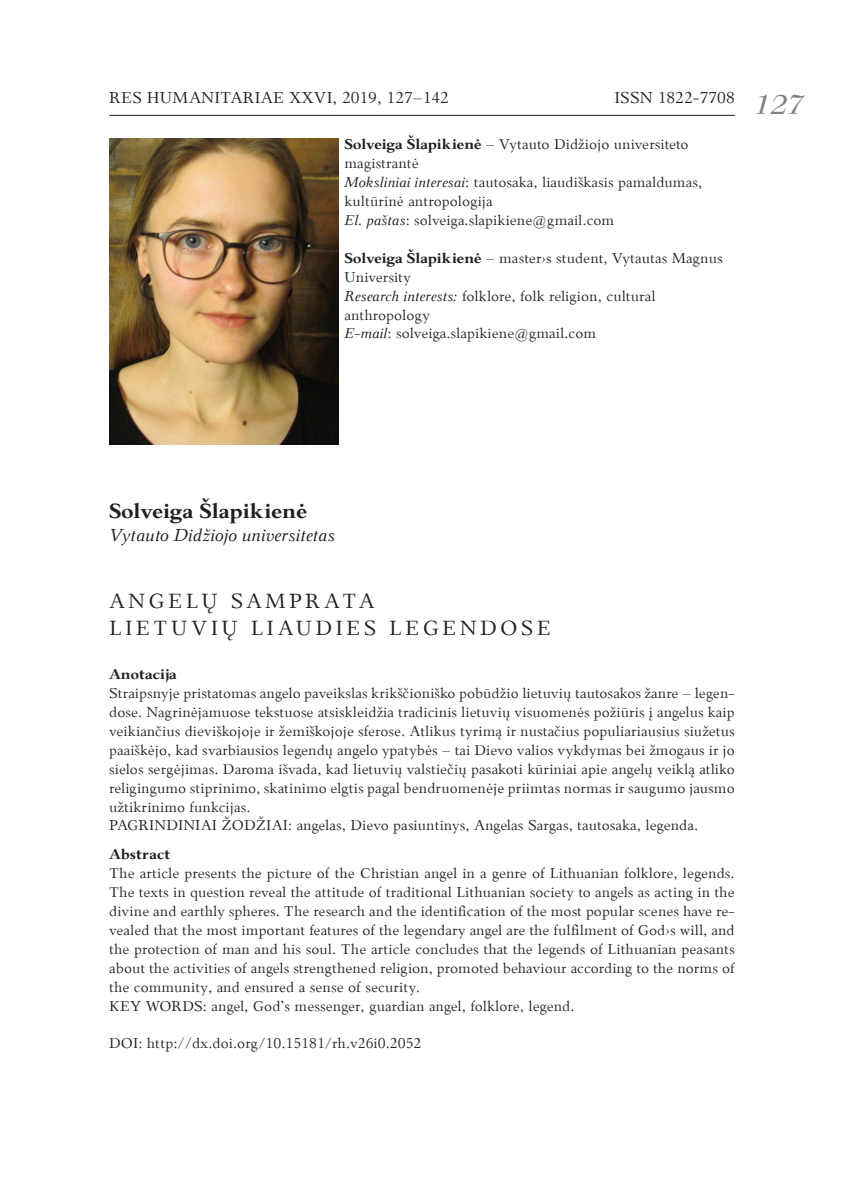
<style>
.page{position:relative;width:844px;height:1191px;background:#fff}
.page>*{position:absolute;margin:0;border:0;box-sizing:border-box;transform-origin:0 0}
.t1{font:italic 700 28px "Bernhard Modern BT";color:#808285}
.t2{font:22.75px/27.3px "Palemonas";letter-spacing:.14em;color:#231f20}
.t3{font:700 22.75px "Palemonas";color:#231f20}
.t4{font:italic 19.25px "Palemonas";color:#231f20}
.t5{font:17.5px "Palemonas";color:#231f20}
.t6{font:15.75px/18.9px "Palemonas";color:#231f20}
.t7{font:700 15.75px "Palemonas";color:#231f20}
.s1{font-weight:700}
.s2{font-style:italic}
</style>
<div class="page">
<hr style="left:109px;top:115px;width:625px;height:1px;background:#231f20">
<img style="left:109px;top:139px;width:229px;height:306px">
<p class="t5" style="left:109px;top:83px;width:341px">RES HUMANITARIAE XXVI, 2019, 127–142</p>
<p class="t5" style="left:614px;top:83px;width:122px">ISSN 1822-7708</p>
<p class="t6" style="left:344px;top:134px;width:359px"><span class="s1">Solveiga Šlapikienė</span> – Vytauto Didžiojo universiteto magistrantė<br><span class="s2">Moksliniai interesai</span>: tautosaka, liaudiškasis pamaldumas, kultūrinė antropologija<br><span class="s2">El. paštas</span>: solveiga.slapikiene@gmail.com</p>
<p class="t6" style="left:344px;top:248px;width:379px"><span class="s1">Solveiga Šlapikienė</span> – master›s student, Vytautas Magnus University<br><span class="s2">Research interests:</span> folklore, folk religion, cultural anthropology<br><span class="s2">E-mail</span>: solveiga.slapikiene@gmail.com</p>
<h1 class="t1" style="left:754px;top:87px;width:51px">127</h1>
<h2 class="t3" style="left:109px;top:491px;width:199px">Solveiga Šlapikienė</h2>
<p class="t4" style="left:109px;top:519px;width:227px">Vytauto Didžiojo universitetas</p>
<h2 class="t2" style="left:109px;top:586px;width:443px">ANGELŲ SAMPRATA<br>LIETUVIŲ LIAUDIES LEGENDOSE</h2>
<p class="t7" style="left:109px;top:660px;width:69px">Anotacija</p>
<p class="t6" style="left:109px;top:683px;width:627px">Straipsnyje pristatomas angelo paveikslas krikščioniško pobūdžio lietuvių tautosakos žanre – legen&shy;dose. Nagrinėjamuose tekstuose atsiskleidžia tradicinis lietuvių visuomenės požiūris į angelus kaip veikiančius dieviškojoje ir žemiškojoje sferose. Atlikus tyrimą ir nustačius populiariausius siužetus paaiškėjo, kad svarbiausios legendų angelo ypatybės – tai Dievo valios vykdymas bei žmogaus ir jo sielos sergėjimas. Daroma išvada, kad lietuvių valstiečių pasakoti kūriniai apie angelų veiklą atliko religingumo stiprinimo, skatinimo elgtis pagal bendruomenėje priimtas normas ir saugumo jausmo užtikrinimo funkcijas.<br>PAGRINDINIAI ŽODŽIAI: angelas, Dievo pasiuntinys, Angelas Sargas, tautosaka, legenda.</p>
<p class="t7" style="left:109px;top:840px;width:63px">Abstract</p>
<p class="t6" style="left:109px;top:863px;width:627px">The article presents the picture of the Christian angel in a genre of Lithuanian folklore, legends.<br>The texts in question reveal the attitude of traditional Lithuanian society to angels as acting in the divine and earthly spheres. The research and the identification of the most popular scenes have re&shy;vealed that the most important features of the legendary angel are the fulfilment of God›s will, and the protection of man and his soul. The article concludes that the legends of Lithuanian peasants about the activities of angels strengthened religion, promoted behaviour according to the norms of the community, and ensured a sense of security.<br>KEY WORDS: angel, God’s messenger, guardian angel, folklore, legend.</p>
<p class="t6" style="left:109px;top:1033px;width:314px">DOI: http://dx.doi.org/10.15181/rh.v26i0.2052</p>
</div>
